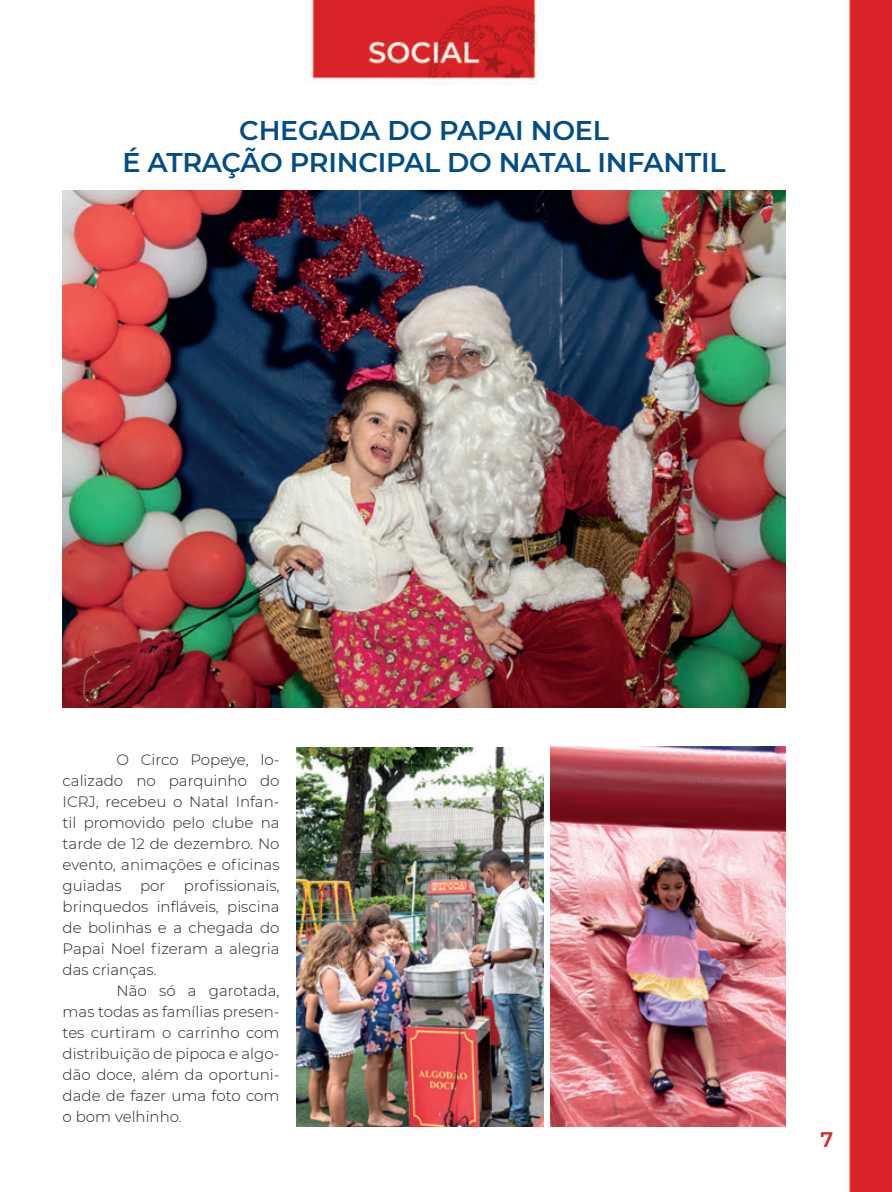
<style>
.page{position:relative;width:892px;height:1192px;background:#fff}
.page>*{position:absolute;margin:0;border:0;box-sizing:border-box;transform-origin:0 0}
.Titulo{font:600 27px "Montserrat";letter-spacing:-.01em;color:#034d84}
.t1{font:600 21px "Montserrat";color:#d92328}
.Texto_Principal{font:300 15px/21px "Montserrat";color:#231f20;text-align:justify}
</style>
<div class="page">
<img style="left:62px;top:0;width:830px;height:1191px">
<img style="left:63px;top:190px;width:722px;height:517px">
<img style="left:297px;top:747px;width:246px;height:379px">
<img style="left:551px;top:746px;width:234px;height:380px">
<p class="Titulo" style="left:239px;top:111px;width:371px">CHEGADA DO PAPAI NOEL</p>
<p class="Titulo" style="left:122px;top:143px;width:605px">É ATRAÇÃO PRINCIPAL DO NATAL INFANTIL</p>
<p class="Texto_Principal" style="left:63px;top:748px;width:218px;text-indent:54px">O Circo Popeye, lo&shy;calizado no parquinho do ICRJ, recebeu o Natal Infan&shy;til promovido pelo clube na tarde de 12 de dezembro. No evento, animações e oficinas guiadas por profissionais, brinquedos infláveis, piscina de bolinhas e a chegada do Papai Noel fizeram a alegria das crianças.</p>
<p class="Texto_Principal" style="left:63px;top:979px;width:218px;text-indent:54px">Não só a garotada, mas todas as famílias presen&shy;tes curtiram o carrinho com distribuição de pipoca e algo&shy;dão doce, além da oportuni&shy;dade de fazer uma foto com o bom velhinho.</p>
<h2 class="t1" style="left:821px;top:1124px;width:14px">7</h2>
</div>
